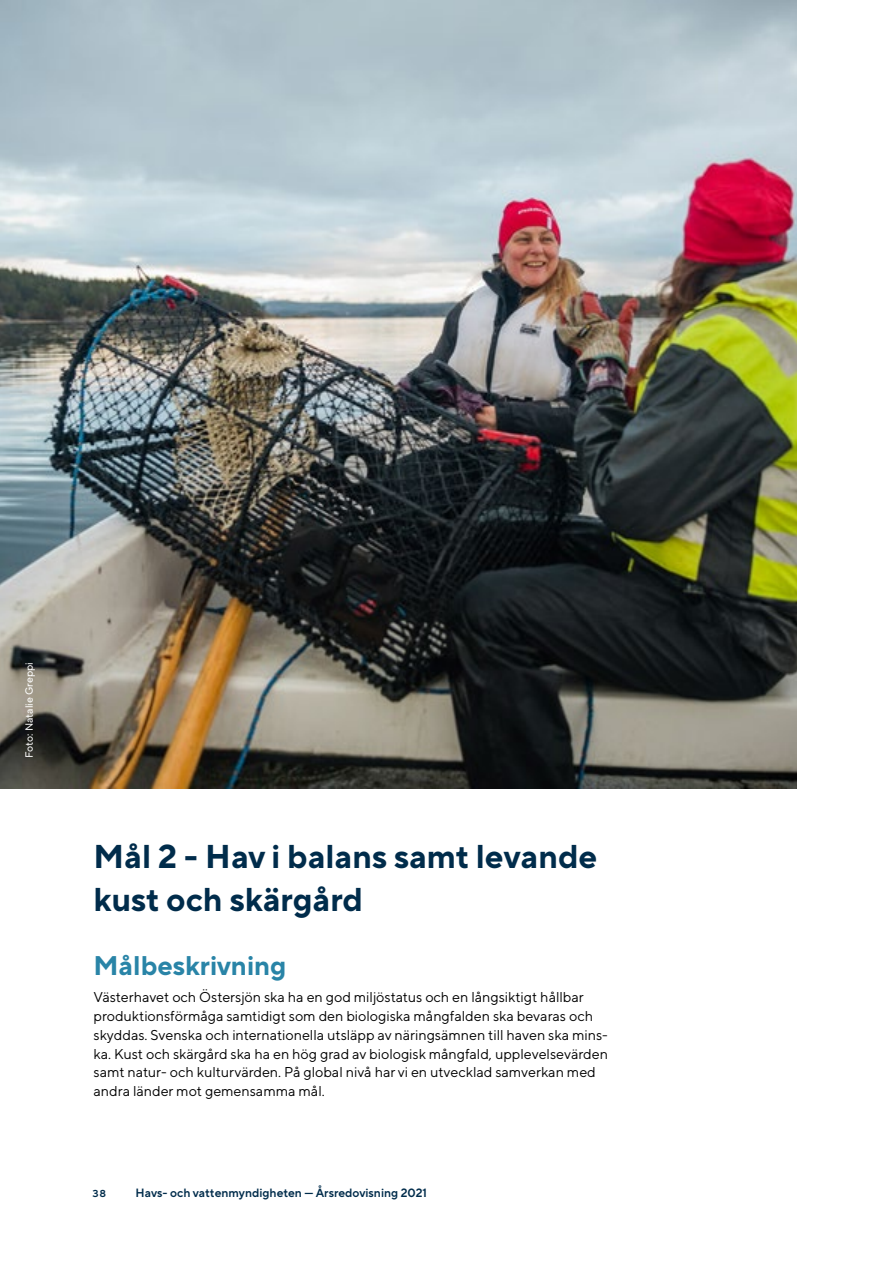
<style>
.page{position:relative;width:893px;height:1263px;background:#fff}
.page>*{position:absolute;margin:0;border:0;box-sizing:border-box;transform-origin:0 0}
.H0{font:700 33px/42.9px "TT Norms Pro";color:#002c4b}
.t1{font:700 27px "TT Norms Pro";color:#2984a7}
.Brödtext{font:14.25px/18.8px "TT Norms Pro";color:#000}
.t2{font:600 12px "TT Norms Pro";color:#002c4b}
.t3{font:500 12px "TT Norms Pro";color:#002c4b}
.Fotocredit{font:10.5px "TT Norms Pro";color:#fff}
</style>
<div class="page">
<img style="left:0;top:0;width:797px;height:788px">
<p class="Fotocredit" style="left:22px;top:758px;width:97px;rotate:-90deg">Foto: Natalie Greppi</p>
<p class="H0" style="left:94px;top:832px;width:505px">Mål 2 - Hav i balans samt levande kust och skärgård</p>
<h1 class="t1" style="left:94px;top:945px;width:194px">Målbeskrivning</h1>
<p class="Brödtext" style="left:94px;top:987px;width:516px">Västerhavet och Östersjön ska ha en god miljöstatus och en långsiktigt hållbar produktionsförmåga samtidigt som den biologiska mångfalden ska bevaras och skyddas. Svenska och internationella utsläpp av näringsämnen till haven ska mins&shy;ka. Kust och skärgård ska ha en hög grad av biologisk mångfald, upplevelsevärden samt natur- och kulturvärden. På global nivå har vi en utvecklad samverkan med andra länder mot gemensamma mål.</p>
<p class="t3" style="left:92px;top:1183px;width:15px">38</p>
<p class="t2" style="left:136px;top:1183px;width:293px">Havs- och vattenmyndigheten — Årsredovisning 2021</p>
</div>
